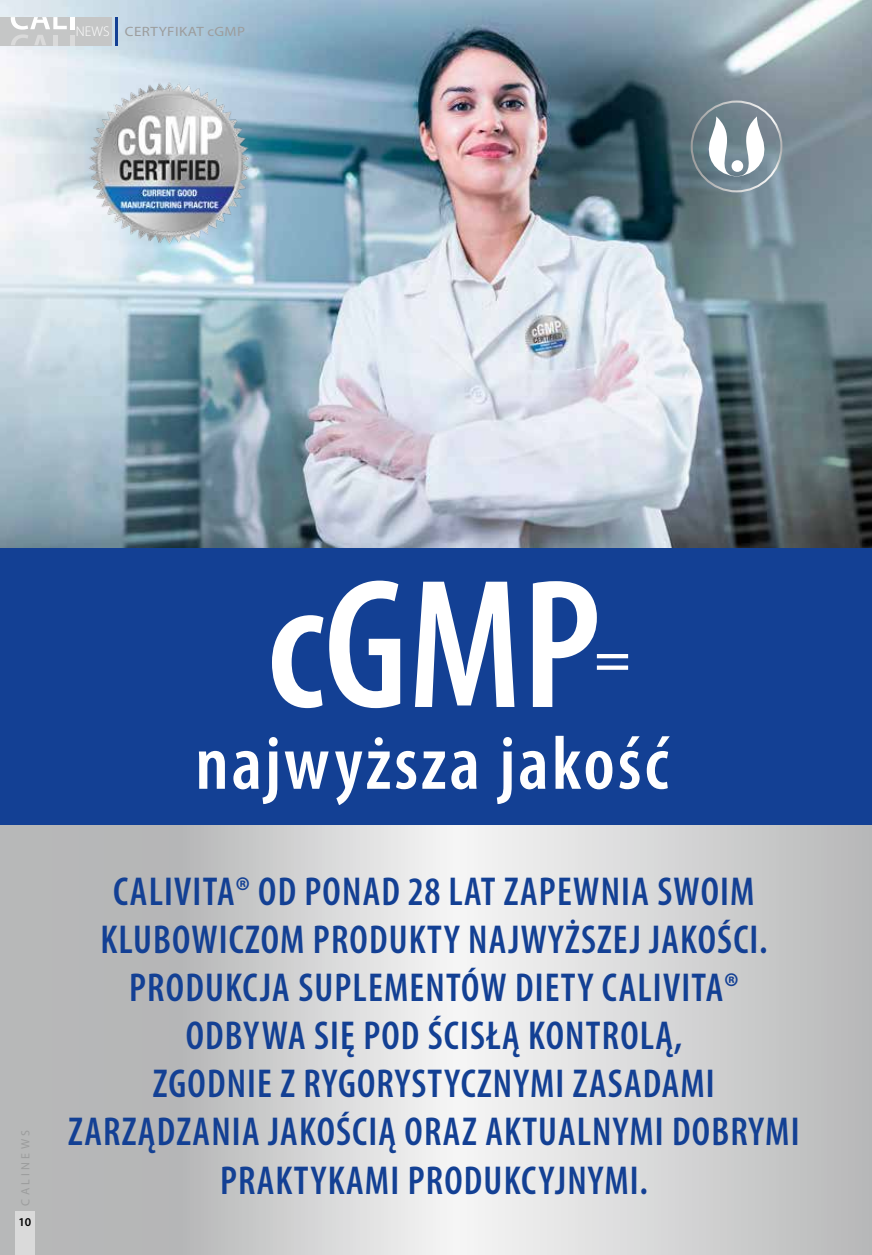
<style>
.page{position:relative;width:872px;height:1255px;background:#fff}
.page>*{position:absolute;margin:0;border:0;box-sizing:border-box;transform-origin:0 0}
.t1{font:600 condensed 185.7px "Myriad Pro";color:#fff}
.t2{font:600 condensed 76.5px "Myriad Pro";letter-spacing:.04em;color:#fff}
.t3{font:600 condensed 61.2px "Myriad Pro";color:#fff}
.t4{font:600 condensed 40.5px/48px "Myriad Pro";letter-spacing:.03em;color:#134094;text-align:center}
.t5{font:300 14.1px "Myriad Pro";color:#fff}
.t6{font:13.5px "Myriad Pro";letter-spacing:.03em;color:#9c9d9d;scale:1.11 1}
.t7{font:12px "Myriad Pro";letter-spacing:.27em;color:#9c9d9d}
.t8{font:600 12px "Myriad Pro";color:#000}
</style>
<div class="page">
<svg style="left:0;top:825px;width:872px;height:429px;background:#cfd0d0"></svg>
<img style="left:0;top:0;width:872px;height:548px">
<div style="left:0;top:548px;width:872px;height:277px;background:#134094"></div>
<div style="left:690px;top:100px;width:92px;height:92px;border:2px solid #fff;border-radius:50%"></div>
<svg style="left:704px;top:116px;width:64px;height:60px"></svg>
<img style="left:80px;top:76px;width:191px;height:176px">
<div style="left:0;top:17px;width:111px;height:28px;background:#c5c6c6"></div>
<hr style="left:70px;top:35px;width:4px;height:10px;background:#dadada">
<svg style="left:11px;top:17px;width:56px;height:28px"></svg>
<hr style="left:70px;top:17px;width:4px;height:12px;background:#fff">
<div style="left:16px;top:1210px;width:19px;height:44px;background:#dadada"></div>
<hr style="left:115px;top:17px;width:3px;height:28px;background:#134094">
<p class="t5" style="left:76px;top:23px;width:35px">NEWS</p>
<p class="t6" style="left:125px;top:23px;width:110px">CERTYFIKAT cGMP</p>
<p class="t7" style="left:18px;top:1205px;width:77px;rotate:-90deg">CALINEWS</p>
<p class="t8" style="left:18px;top:1214px;width:14px">10</p>
<h1 class="t1" style="left:266px;top:544px;width:336px">cGMP</h1>
<h3 class="t3" style="left:594px;top:624px;width:38px">=</h3>
<h2 class="t2" style="left:195px;top:721px;width:474px">najwyższa jakość</h2>
<p class="t4" style="left:68px;top:868px;width:733px">CALIVITA® OD PONAD 28 LAT ZAPEWNIA SWOIM KLUBOWICZOM PRODUKTY NAJWYŻSZEJ JAKOŚCI.<br>PRODUKCJA SUPLEMENTÓW DIETY CALIVITA® ODBYWA SIĘ POD ŚCISŁĄ KONTROLĄ,<br>ZGODNIE Z RYGORYSTYCZNYMI ZASADAMI ZARZĄDZANIA JAKOŚCIĄ ORAZ AKTUALNYMI DOBRYMI PRAKTYKAMI PRODUKCYJNYMI.</p>
</div>
